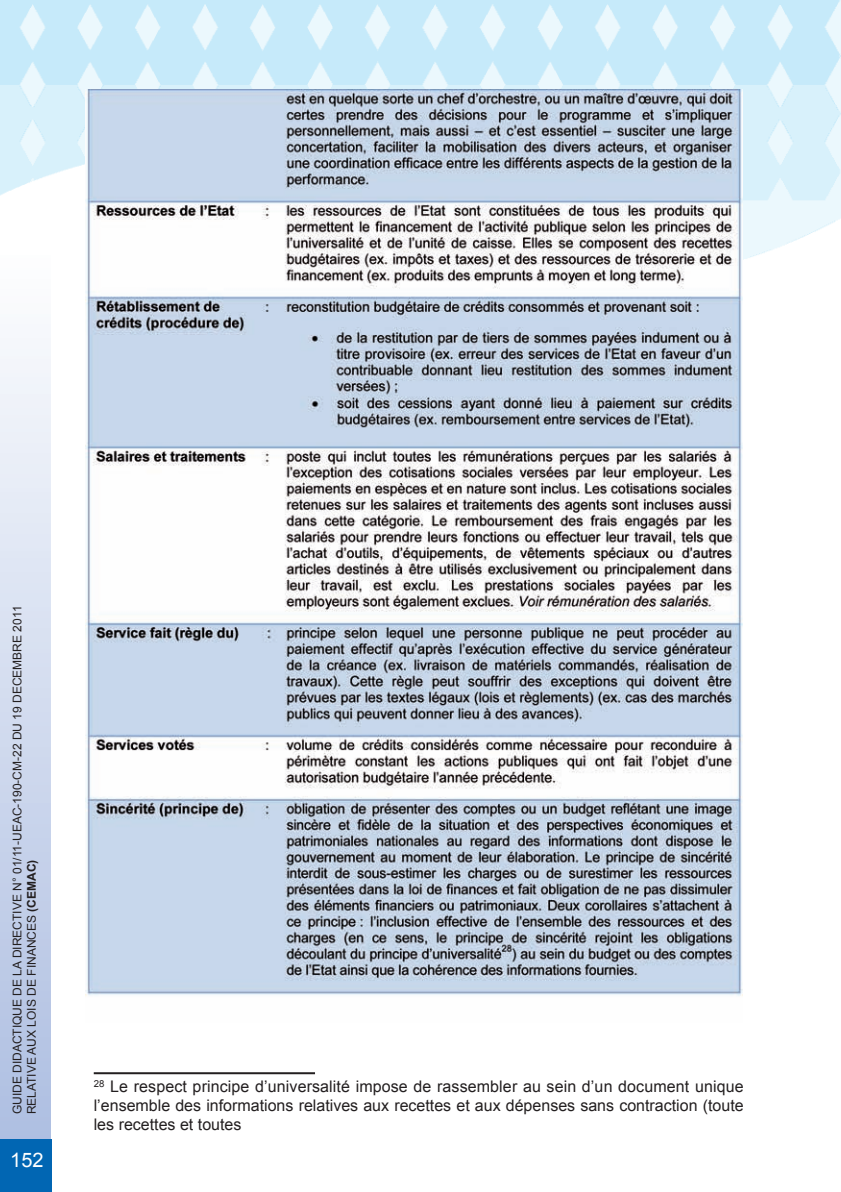
<style>
.page{position:relative;width:841px;height:1192px;background:#fff}
.page>*{position:absolute;margin:0;border:0;box-sizing:border-box;transform-origin:0 0}
.t1{font:20px "Arial";color:#fff}
.t2{font:16px/19.2px "Arial";color:#231f20;text-align:justify}
.t3{font:12px/14.4px "Arial";color:#231f20}
.s1{font-weight:700}
</style>
<div class="page">
<img style="left:0;top:0;width:840px;height:260px">
<div style="left:1px;top:256px;width:50px;height:887px;background:linear-gradient(to bottom,#fcfdfe,#acbde1)"></div>
<div style="left:0;top:1139px;width:52px;height:53px;background:#0166b3"></div>
<img style="left:86px;top:90px;width:656px;height:906px">
<hr style="left:94px;top:1072px;width:221px;height:2px;background:#231f20">
<p class="t3" style="left:10px;top:1114px;width:510px;rotate:-90deg">GUIDE DIDACTIQUE DE LA DIRECTIVE N° 01/11-UEAC-190-CM-22 DU 19 DECEMBRE 2011<br>RELATIVE AUX LOIS DE FINANCES <span class="s1">(CEMAC)</span></p>
<p class="t1" style="left:10px;top:1149px;width:35px">152</p>
<p class="t2" style="left:94px;top:1077px;width:651px"><sup>28</sup> Le respect principe d’universalité impose de rassembler au sein d’un document unique l’ensemble des informations relatives aux recettes et aux dépenses sans contraction (toute les recettes et toutes</p>
</div>
